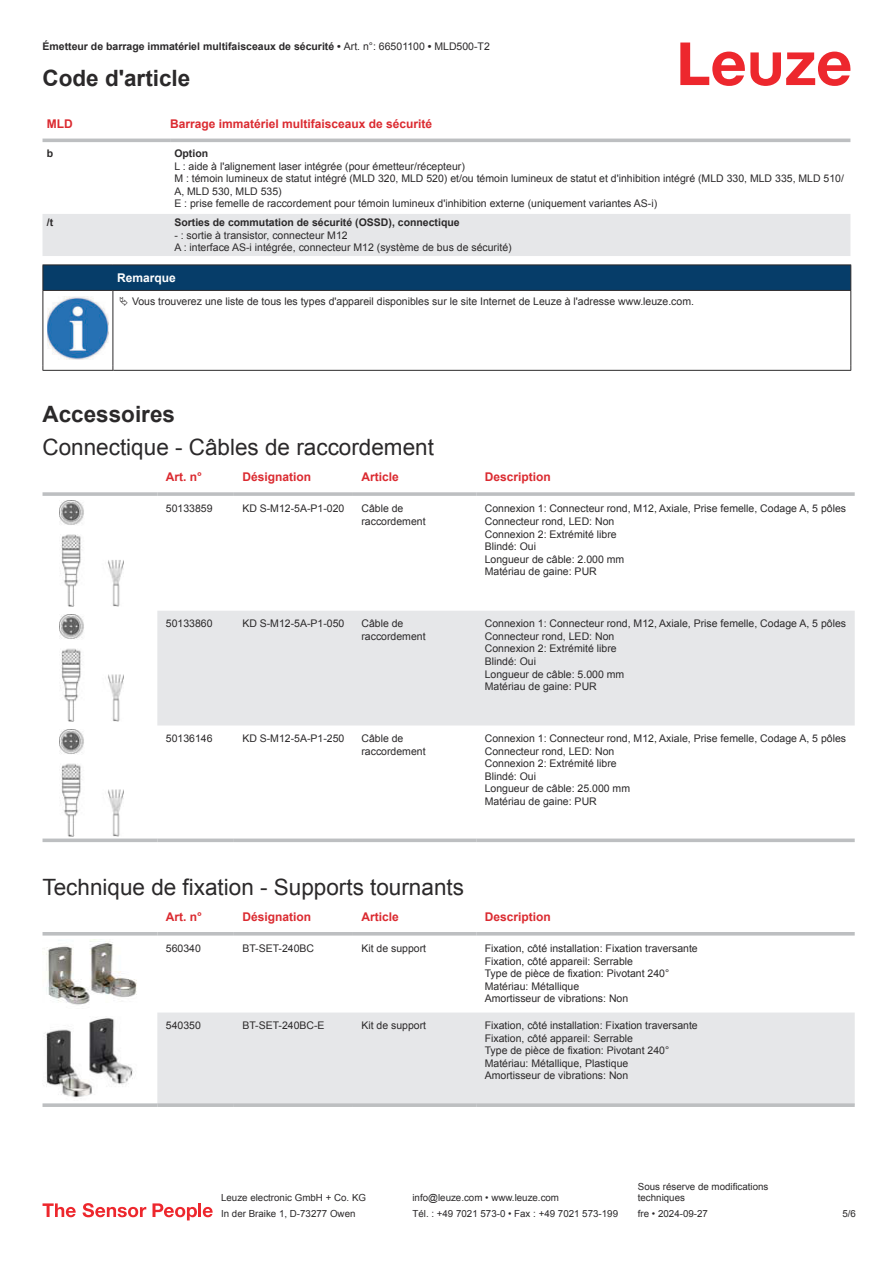
<style>
.page{position:relative;width:893px;height:1263px;background:#fff}
.page>*{position:absolute;margin:0;border:0;box-sizing:border-box;transform-origin:0 0}
.t1{font:22.5px "Arial";color:#2b292a}
.t2{font:700 22.5px "Arial";color:#2b292a}
.t3{font:700 12px "Arial";color:#db2a30}
.t4{font:700 12px "Arial";color:#fff}
.t5{font:10.5px/12.6px "Arial";color:#2b292a}
.t6{font:700 10.5px "Arial";color:#2b292a}
.t7{font:9.75px/11.7px "Arial";color:#2b292a}
.s1{font-weight:400}
</style>
<div class="page">
<svg style="left:680px;top:43px;width:170px;height:43px"></svg>
<svg style="left:43px;top:138px;width:807px;height:1px"></svg>
<div style="left:43px;top:214px;width:807px;height:42px;background:#e6e7e9"></div>
<hr style="left:43px;top:139px;width:127px;height:3px;background:#bdbfc1">
<hr style="left:170px;top:139px;width:680px;height:3px;background:#bdbfc1">
<div style="left:157px;top:611px;width:698px;height:114px;background:#e6e7e9"></div>
<svg style="left:43px;top:492px;width:114px;height:4px"></svg>
<hr style="left:157px;top:492px;width:77px;height:4px;background:#c5c7c9">
<svg style="left:234px;top:492px;width:119px;height:4px"></svg>
<svg style="left:353px;top:492px;width:123px;height:4px"></svg>
<hr style="left:476px;top:492px;width:379px;height:4px;background:#c5c7c9">
<svg style="left:43px;top:838px;width:114px;height:4px"></svg>
<svg style="left:157px;top:838px;width:77px;height:4px"></svg>
<svg style="left:234px;top:838px;width:119px;height:4px"></svg>
<svg style="left:353px;top:838px;width:123px;height:4px"></svg>
<svg style="left:476px;top:838px;width:379px;height:4px;background:#c6c7c9"></svg>
<img style="left:59px;top:500px;width:65px;height:106px">
<img style="left:59px;top:615px;width:65px;height:106px">
<img style="left:59px;top:730px;width:65px;height:106px">
<svg style="left:43px;top:935px;width:812px;height:5px"></svg>
<div style="left:157px;top:1012px;width:698px;height:91px;background:#e6e7e9"></div>
<hr style="left:43px;top:932px;width:114px;height:3px;background:#bdbfc1">
<hr style="left:157px;top:932px;width:77px;height:3px;background:#bdbfc1">
<hr style="left:234px;top:932px;width:119px;height:3px;background:#bdbfc1">
<hr style="left:353px;top:932px;width:123px;height:3px;background:#bdbfc1">
<hr style="left:476px;top:932px;width:379px;height:3px;background:#bdbfc1">
<svg style="left:43px;top:1103px;width:114px;height:4px"></svg>
<svg style="left:157px;top:1103px;width:77px;height:4px"></svg>
<svg style="left:234px;top:1103px;width:119px;height:4px"></svg>
<svg style="left:353px;top:1103px;width:123px;height:4px"></svg>
<svg style="left:476px;top:1103px;width:379px;height:4px;background:#c1c3c5"></svg>
<img style="left:44px;top:940px;width:93px;height:65px">
<img style="left:44px;top:1017px;width:89px;height:81px">
<svg style="left:43px;top:1203px;width:33px;height:14px"></svg>
<svg style="left:83px;top:1203px;width:63px;height:14px"></svg>
<svg style="left:153px;top:1203px;width:44px;height:17px"></svg>
<hr style="left:198px;top:1203px;width:3px;height:14px;background:#ed272d">
<svg style="left:203px;top:1207px;width:10px;height:10px"></svg>
<svg style="left:44px;top:291px;width:806px;height:79px"></svg>
<hr style="left:43px;top:290px;width:70px;height:1px;background:#2b292a">
<div style="left:43px;top:265px;width:808px;height:25px;background:#063d69"></div>
<hr style="left:113px;top:290px;width:738px;height:1px;background:#2b292a">
<hr style="left:43px;top:291px;width:1px;height:75px;background:#2b292a">
<hr style="left:113px;top:291px;width:1px;height:75px;background:#2b292a">
<hr style="left:850px;top:291px;width:1px;height:75px;background:#2b292a">
<hr style="left:43px;top:370px;width:70px;height:1px;background:#2b292a">
<hr style="left:113px;top:370px;width:738px;height:1px;background:#2b292a">
<img style="left:47px;top:297px;width:61px;height:63px">
<div style="left:115px;top:291px;width:734px;height:21px;background:#fff"></div>
<p class="t6" style="left:43px;top:43px;width:449px">Émetteur de barrage immatériel multifaisceaux de sécurité • <span class="s1">Art. n°: 66501100</span> • <span class="s1">MLD500-T2</span></p>
<h1 class="t2" style="left:43px;top:70px;width:149px">Code d'article</h1>
<p class="t3" style="left:47px;top:119px;width:27px">MLD</p>
<p class="t3" style="left:170px;top:119px;width:264px">Barrage immatériel multifaisceaux de sécurité</p>
<p class="t6" style="left:47px;top:149px;width:8px">b</p>
<p class="t6" style="left:174px;top:149px;width:35px">Option</p>
<p class="t5" style="left:174px;top:161px;width:671px">L : aide à l'alignement laser intégrée (pour émetteur/récepteur)<br>M : témoin lumineux de statut intégré (MLD 320, MLD 520) et/ou témoin lumineux de statut et d'inhibition intégré (MLD 330, MLD 335, MLD 510/ A, MLD 530, MLD 535)<br>E : prise femelle de raccordement pour témoin lumineux d'inhibition externe (uniquement variantes AS-i)</p>
<p class="t6" style="left:47px;top:218px;width:8px">/t</p>
<p class="t6" style="left:174px;top:218px;width:287px">Sorties de commutation de sécurité (OSSD), connectique</p>
<p class="t5" style="left:174px;top:230px;width:339px">- : sortie à transistor, connecteur M12<br>A : interface AS-i intégrée, connecteur M12 (système de bus de sécurité)</p>
<p class="t4" style="left:117px;top:273px;width:60px">Remarque</p>
<p class="t5" style="left:132px;top:296px;width:563px">Vous trouverez une liste de tous les types d'appareil disponibles sur le site Internet de Leuze à l'adresse www.leuze.com.</p>
<h1 class="t2" style="left:43px;top:405px;width:134px">Accessoires</h1>
<h1 class="t1" style="left:43px;top:439px;width:393px">Connectique - Câbles de raccordement</h1>
<p class="t3" style="left:166px;top:473px;width:38px">Art. n°</p>
<p class="t3" style="left:242px;top:473px;width:70px">Désignation</p>
<p class="t3" style="left:361px;top:473px;width:39px">Article</p>
<p class="t3" style="left:485px;top:473px;width:68px">Description</p>
<p class="t5" style="left:166px;top:503px;width:48px">50133859</p>
<p class="t5" style="left:242px;top:503px;width:104px">KD S-M12-5A-P1- 020</p>
<p class="t5" style="left:361px;top:503px;width:66px">Câble de raccordement</p>
<p class="t5" style="left:485px;top:503px;width:363px">Connexion 1: Connecteur rond, M12, Axiale, Prise femelle, Codage A, 5 pôles<br>Connecteur rond, LED: Non<br>Connexion 2: Extrémité libre<br>Blindé: Oui<br>Longueur de câble: 2.000 mm<br>Matériau de gaine: PUR</p>
<p class="t5" style="left:166px;top:618px;width:48px">50133860</p>
<p class="t5" style="left:242px;top:618px;width:104px">KD S-M12-5A-P1- 050</p>
<p class="t5" style="left:361px;top:618px;width:66px">Câble de raccordement</p>
<p class="t5" style="left:485px;top:618px;width:363px">Connexion 1: Connecteur rond, M12, Axiale, Prise femelle, Codage A, 5 pôles<br>Connecteur rond, LED: Non<br>Connexion 2: Extrémité libre<br>Blindé: Oui<br>Longueur de câble: 5.000 mm<br>Matériau de gaine: PUR</p>
<p class="t5" style="left:166px;top:733px;width:48px">50136146</p>
<p class="t5" style="left:242px;top:733px;width:104px">KD S-M12-5A-P1- 250</p>
<p class="t5" style="left:361px;top:733px;width:66px">Câble de raccordement</p>
<p class="t5" style="left:485px;top:733px;width:363px">Connexion 1: Connecteur rond, M12, Axiale, Prise femelle, Codage A, 5 pôles<br>Connecteur rond, LED: Non<br>Connexion 2: Extrémité libre<br>Blindé: Oui<br>Longueur de câble: 25.000 mm<br>Matériau de gaine: PUR</p>
<h1 class="t1" style="left:43px;top:878px;width:423px">Technique de fixation - Supports tournants</h1>
<p class="t3" style="left:166px;top:912px;width:38px">Art. n°</p>
<p class="t3" style="left:242px;top:912px;width:70px">Désignation</p>
<p class="t3" style="left:361px;top:912px;width:39px">Article</p>
<p class="t3" style="left:485px;top:912px;width:68px">Description</p>
<p class="t5" style="left:166px;top:943px;width:37px">560340</p>
<p class="t5" style="left:242px;top:943px;width:73px">BT-SET-240BC</p>
<p class="t5" style="left:361px;top:943px;width:66px">Kit de support</p>
<p class="t5" style="left:485px;top:943px;width:215px">Fixation, côté installation: Fixation traversante Fixation, côté appareil: Serrable<br>Type de pièce de fixation: Pivotant 240° Matériau: Métallique<br>Amortisseur de vibrations: Non</p>
<p class="t5" style="left:166px;top:1020px;width:37px">540350</p>
<p class="t5" style="left:242px;top:1020px;width:84px">BT-SET-240BC-E</p>
<p class="t5" style="left:361px;top:1020px;width:66px">Kit de support</p>
<p class="t5" style="left:485px;top:1020px;width:215px">Fixation, côté installation: Fixation traversante Fixation, côté appareil: Serrable<br>Type de pièce de fixation: Pivotant 240° Matériau: Métallique, Plastique<br>Amortisseur de vibrations: Non</p>
<p class="t7" style="left:221px;top:1193px;width:146px">Leuze electronic GmbH + Co. KG</p>
<p class="t7" style="left:412px;top:1193px;width:148px">info@leuze.com • www.leuze.com</p>
<p class="t7" style="left:638px;top:1181px;width:132px">Sous réserve de modifications techniques</p>
<p class="t7" style="left:221px;top:1209px;width:136px">In der Braike 1, D-73277 Owen</p>
<p class="t7" style="left:412px;top:1209px;width:207px">Tél. : +49 7021 573-0 • Fax : +49 7021 573-199</p>
<p class="t7" style="left:638px;top:1209px;width:72px">fre • 2024-09-27</p>
<p class="t7" style="left:842px;top:1209px;width:15px">5 /6</p>
</div>
